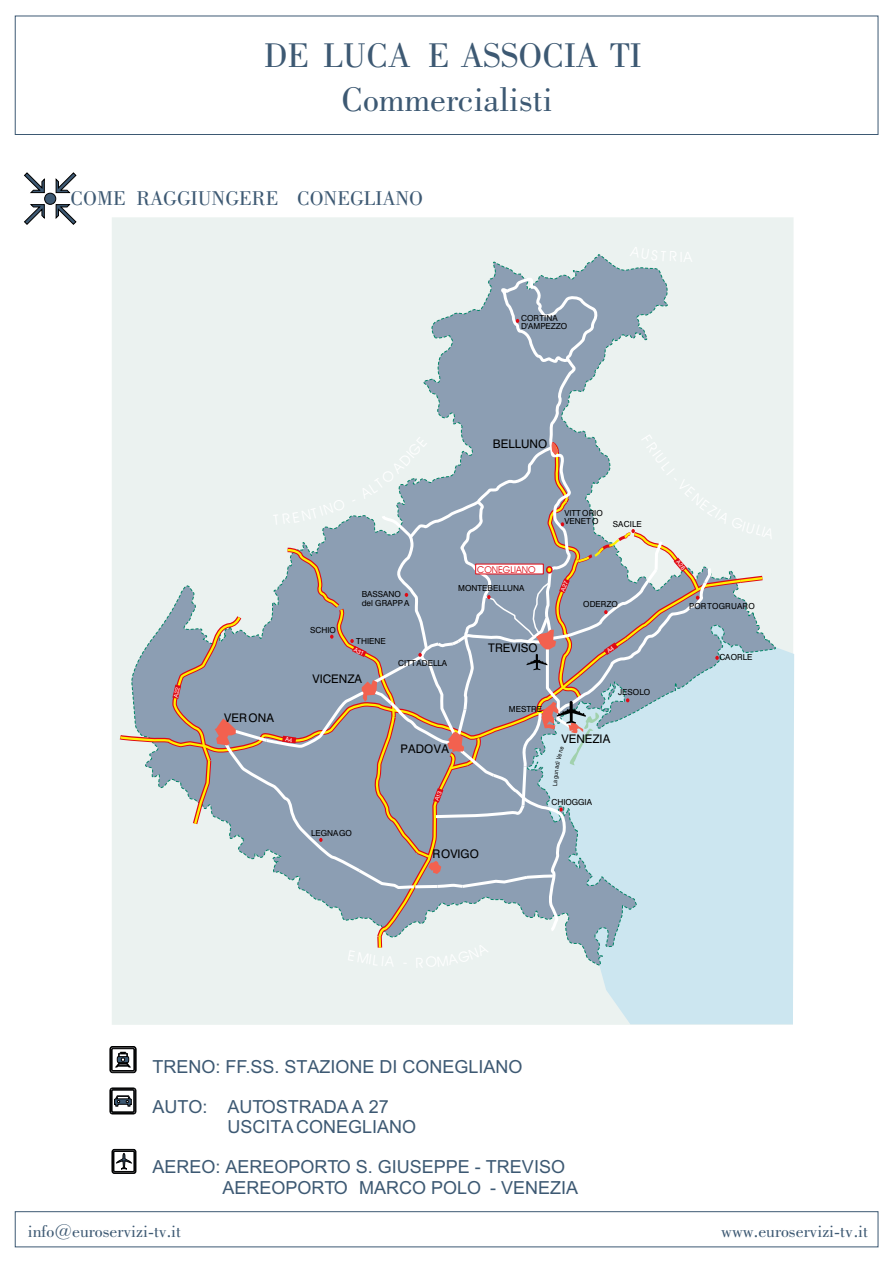
<style>
.page{position:relative;width:894px;height:1263px;background:#fff}
.page>*{position:absolute;margin:0;border:0;box-sizing:border-box;transform-origin:0 0}
.t1{font:36px/44.1px "Bodoni Bk BT";color:#3d5973;text-align:center}
.t2{font:21px "Bodoni Bk BT";color:#3d5973}
.t3{font:18px/20.1px "Arial";color:#3d5973}
.t4{font:18px "Bodoni Bk BT";color:#3d5973}
.t5{font:11.85px "Swis 721 BT";color:#000}
.t6{font:9.45px "Avant Garde Bk BT";color:#e00a14}
.t7{font:8.25px/8.2px "Swis 721 BT";color:#000}
</style>
<div class="page">
<div style="left:112px;top:217px;width:682px;height:808px;background:#ebf2f0"></div>
<svg style="left:508px;top:613px;width:286px;height:411px;background:#d5e9f0"></svg>
<div style="left:132px;top:251px;width:645px;height:27px;background:#ebf2f0"></div>
<svg style="left:427px;top:251px;width:243px;height:27px;background:#d4e0e1"></svg>
<div style="left:15px;top:16px;width:863px;height:119px;border:1px solid #3d5973"></div>
<svg style="left:112px;top:1149px;width:24px;height:25px"></svg>
<svg style="left:24px;top:172px;width:52px;height:53px"></svg>
<svg style="left:110px;top:1088px;width:26px;height:26px"></svg>
<svg style="left:110px;top:1046px;width:26px;height:27px"></svg>
<svg style="left:114px;top:278px;width:663px;height:688px;background:#c0cbd2"></svg>
<h1 class="t1" style="left:264px;top:35px;width:379px">DE LUCA E ASSOCIA TI<br>Commercialisti</h1>
<h2 class="t2" style="left:71px;top:189px;width:354px">COME RAGGIUNGERE CONEGLIANO</h2>
<p class="t7" style="left:521px;top:314px;width:48px">CORTINA<br>D'AMPEZZO</p>
<h3 class="t5" style="left:224px;top:713px;width:51px">VERONA</h3>
<h3 class="t5" style="left:493px;top:439px;width:56px">BELLUNO</h3>
<p class="t7" style="left:310px;top:627px;width:27px">SCHIO</p>
<p class="t7" style="left:362px;top:591px;width:49px">BASSANO del GRAPPA</p>
<p class="t7" style="left:356px;top:637px;width:31px">THIENE</p>
<p class="t7" style="left:398px;top:659px;width:50px">CITTADELLA</p>
<h3 class="t5" style="left:312px;top:674px;width:51px">VICENZA</h3>
<p class="t6" style="left:477px;top:566px;width:60px">CONEGLIANO</p>
<p class="t7" style="left:458px;top:585px;width:68px">MONTEBELLUNA</p>
<h3 class="t5" style="left:488px;top:643px;width:51px">TREVISO</h3>
<p class="t7" style="left:509px;top:706px;width:35px">MESTRE</p>
<h3 class="t5" style="left:400px;top:744px;width:50px">PADOVA</h3>
<p class="t7" style="left:564px;top:510px;width:40px">VITTORIO<br>VENETO</p>
<p class="t7" style="left:613px;top:521px;width:30px">SACILE</p>
<p class="t7" style="left:583px;top:600px;width:36px">ODERZO</p>
<p class="t7" style="left:618px;top:689px;width:34px">JESOLO</p>
<h3 class="t5" style="left:562px;top:734px;width:50px">VENEZIA</h3>
<p class="t7" style="left:311px;top:829px;width:42px">LEGNAGO</p>
<p class="t7" style="left:551px;top:798px;width:42px">CHIOGGIA</p>
<h3 class="t5" style="left:433px;top:849px;width:48px">ROVIGO</h3>
<p class="t7" style="left:689px;top:602px;width:67px">PORTOGRUARO</p>
<p class="t7" style="left:719px;top:654px;width:35px">CAORLE</p>
<h3 class="t3" style="left:153px;top:1058px;width:372px">TRENO: FF.SS. STAZIONE DI CONEGLIANO</h3>
<h3 class="t3" style="left:228px;top:1098px;width:190px;text-indent:-75px">AUTO: AUTOSTRADA A 27<br>USCITA CONEGLIANO</h3>
<h3 class="t3" style="left:223px;top:1159px;width:357px;text-indent:-70px">AEREO: AEREOPORTO S. GIUSEPPE - TREVISO<br>AEREOPORTO MARCO POLO - VENEZIA</h3>
<h3 class="t4" style="left:28px;top:1223px;width:155px">info@euroservizi-tv.it</h3>
<h3 class="t4" style="left:721px;top:1223px;width:148px">www.euroservizi-tv.it</h3>
</div>
